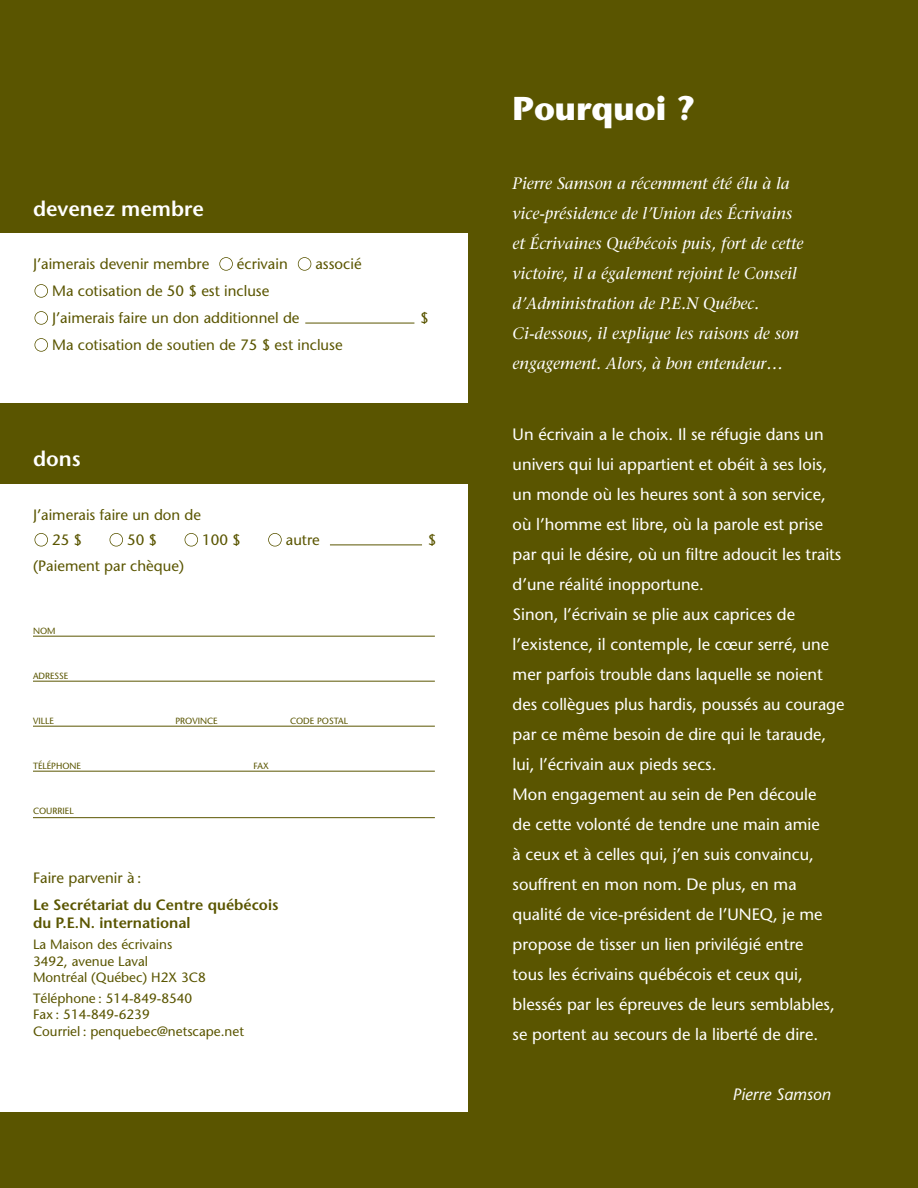
<style>
.page{position:relative;width:918px;height:1188px;background:#5a5500}
.page>*{position:absolute;margin:0;border:0;box-sizing:border-box;transform-origin:0 0}
.t1{font:700 33px "Stone Sans";color:#fff}
.t2{font:600 21px "Stone Sans";color:#fff}
.t3{font:16.5px/30px "Stone Sans";color:#fff}
.t4{font:italic 16.5px/30px "Stone Serif";color:#fff}
.t5{font:italic 16.5px "Stone Sans";color:#fff}
.t6{font:15px/27px "Stone Sans";color:#5a5500}
.t7{font:600 15px/18px "Stone Sans";color:#5a5500}
.t8{font:13.5px/16.2px "Stone Sans";color:#5a5500}
.t9{font:9px "Stone Sans";color:#5a5500}
</style>
<div class="page">
<div style="left:0;top:233px;width:468px;height:170px;background:#fff"></div>
<div style="left:34px;top:338px;width:14px;height:14px;border:2px solid #5a5500;border-radius:50%"></div>
<hr style="left:305px;top:323px;width:109px;height:1px;background:#5a5500">
<div style="left:34px;top:311px;width:14px;height:14px;border:2px solid #5a5500;border-radius:50%"></div>
<div style="left:34px;top:284px;width:14px;height:14px;border:2px solid #5a5500;border-radius:50%"></div>
<div style="left:298px;top:257px;width:13px;height:14px;border:2px solid #5a5500;border-radius:50%"></div>
<div style="left:219px;top:257px;width:14px;height:14px;border:2px solid #5a5500;border-radius:50%"></div>
<div style="left:0;top:484px;width:468px;height:628px;background:#fff"></div>
<hr style="left:33px;top:636px;width:402px;height:1px;background:#5a5500">
<hr style="left:33px;top:681px;width:402px;height:1px;background:#5a5500">
<hr style="left:33px;top:726px;width:402px;height:1px;background:#5a5500">
<hr style="left:33px;top:771px;width:402px;height:1px;background:#5a5500">
<hr style="left:33px;top:817px;width:402px;height:1px;background:#5a5500">
<hr style="left:330px;top:545px;width:92px;height:1px;background:#5a5500">
<div style="left:268px;top:533px;width:14px;height:14px;border:2px solid #5a5500;border-radius:50%"></div>
<div style="left:185px;top:533px;width:13px;height:14px;border:2px solid #5a5500;border-radius:50%"></div>
<div style="left:110px;top:533px;width:13px;height:14px;border:2px solid #5a5500;border-radius:50%"></div>
<div style="left:34px;top:533px;width:14px;height:14px;border:2px solid #5a5500;border-radius:50%"></div>
<p class="t2" style="left:33px;top:200px;width:173px">devenez membre</p>
<p class="t6" style="left:33px;top:252px;width:178px">J’aimerais devenir membre</p>
<p class="t6" style="left:237px;top:252px;width:52px">écrivain</p>
<p class="t6" style="left:315px;top:252px;width:48px">associé</p>
<p class="t6" style="left:52px;top:279px;width:249px">Ma cotisation de 50 $ est incluse<br>J’aimerais faire un don additionnel de</p>
<p class="t6" style="left:52px;top:333px;width:292px">Ma cotisation de soutien de 75 $ est incluse</p>
<p class="t2" style="left:33px;top:451px;width:49px">dons</p>
<p class="t6" style="left:420px;top:306px;width:10px">$</p>
<p class="t6" style="left:52px;top:503px;width:151px;line-height:25.5px;text-indent:-19px">J’aimerais faire un don de<br>25 $</p>
<p class="t6" style="left:127px;top:528px;width:32px">50 $</p>
<p class="t6" style="left:202px;top:528px;width:40px">100 $</p>
<p class="t6" style="left:286px;top:528px;width:36px">autre</p>
<p class="t6" style="left:428px;top:528px;width:10px">$</p>
<p class="t6" style="left:33px;top:554px;width:153px">(Paiement par chèque)</p>
<p class="t9" style="left:33px;top:627px;width:24px">NOM</p>
<p class="t9" style="left:33px;top:672px;width:37px">ADRESSE</p>
<p class="t9" style="left:33px;top:717px;width:22px">VILLE</p>
<p class="t9" style="left:175px;top:717px;width:44px">PROVINCE</p>
<p class="t9" style="left:290px;top:717px;width:60px">CODE POSTAL</p>
<p class="t9" style="left:33px;top:762px;width:50px">TÉLÉPHONE</p>
<p class="t9" style="left:254px;top:762px;width:17px">FAX</p>
<p class="t9" style="left:33px;top:807px;width:42px">COURRIEL</p>
<p class="t6" style="left:33px;top:866px;width:110px">Faire parvenir à :</p>
<p class="t7" style="left:33px;top:897px;width:247px">Le Secrétariat du Centre québécois du P.E.N. international</p>
<p class="t8" style="left:33px;top:938px;width:174px">La Maison des écrivains<br>3492, avenue Laval<br>Montréal (Québec) H2X 3C8</p>
<p class="t8" style="left:33px;top:991px;width:213px;line-height:16.8px">Téléphone : 514-849-8540<br>Fax : 514-849-6239<br>Courriel : penquebec@netscape.net</p>
<h1 class="t1" style="left:513px;top:96px;width:184px">Pourquoi ?</h1>
<p class="t4" style="left:513px;top:170px;width:292px">Pierre Samson a récemment été élu à la vice-présidence de l’Union des Écrivains et Écrivaines Québécois puis, fort de cette victoire, il a également rejoint le Conseil d’Administration de P.E.N Québec.<br>Ci-dessous, il explique les raisons de son engagement. Alors, à bon entendeur…</p>
<p class="t3" style="left:513px;top:421px;width:333px">Un écrivain a le choix. Il se réfugie dans un univers qui lui appartient et obéit à ses lois, un monde où les heures sont à son service, où l’homme est libre, où la parole est prise par qui le désire, où un filtre adoucit les traits d’une réalité inopportune.<br>Sinon, l’écrivain se plie aux caprices de l’existence, il contemple, le cœur serré, une mer parfois trouble dans laquelle se noient des collègues plus hardis, poussés au courage par ce même besoin de dire qui le taraude, lui, l’écrivain aux pieds secs.<br>Mon engagement au sein de Pen découle<br>de cette volonté de tendre une main amie<br>à ceux et à celles qui, j’en suis convaincu, souffrent en mon nom. De plus, en ma qualité de vice-président de l’UNEQ, je me propose de tisser un lien privilégié entre<br>tous les écrivains québécois et ceux qui, blessés par les épreuves de leurs semblables, se portent au secours de la liberté de dire.</p>
<p class="t5" style="left:733px;top:1088px;width:100px">Pierre Samson</p>
</div>
